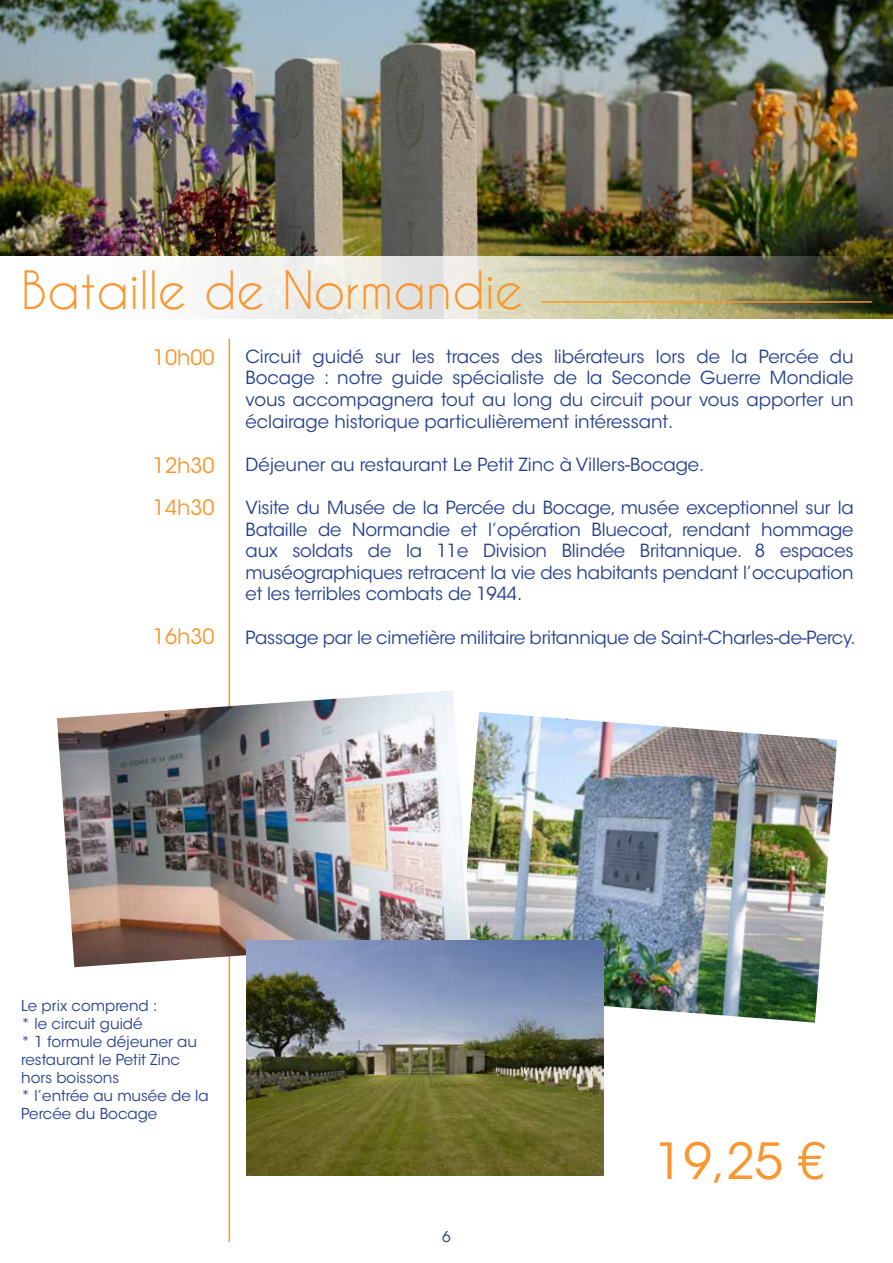
<style>
.page{position:relative;width:893px;height:1263px;background:#fff}
.page>*{position:absolute;margin:0;border:0;box-sizing:border-box;transform-origin:0 0}
.t1{font:49.5px "Caviar Dreams";color:#f8972f}
.t2{font:49.5px "ITC Avant Garde Std";color:#f8972f}
.t3{font:21px "ITC Avant Garde Std";color:#f8972f}
.t4{font:18px/21.6px "ITC Avant Garde Std";letter-spacing:-.01em;color:#25408f;text-align:justify}
.t5{font:15px/18px "ITC Avant Garde Std";color:#25408f}
</style>
<div class="page">
<img style="left:0;top:0;width:893px;height:319px">
<img style="left:0;top:256px;width:879px;height:63px">
<hr style="left:541px;top:301px;width:331px;height:2px;background:#f8972f">
<img style="left:470px;top:712px;width:367px;height:311px">
<hr style="left:229px;top:339px;width:1px;height:903px;background:#f8972f">
<img style="left:57px;top:690px;width:413px;height:277px">
<img style="left:247px;top:941px;width:356px;height:235px">
<h1 class="t1" style="left:21px;top:260px;width:504px">Bataille de Normandie</h1>
<p class="t3" style="left:153px;top:345px;width:63px">10h00</p>
<p class="t4" style="left:246px;top:346px;width:610px">Circuit guidé sur les traces des libérateurs lors de la Percée du Bocage : notre guide spécialiste de la Seconde Guerre Mondiale vous accompagnera tout au long du circuit pour vous apporter un éclairage historique particulièrement intéressant.</p>
<p class="t4" style="left:246px;top:454px;width:460px">Déjeuner au restaurant Le Petit Zinc à Villers-Bocage.</p>
<p class="t4" style="left:246px;top:497px;width:610px">Visite du Musée de la Percée du Bocage, musée exceptionnel sur la Bataille de Normandie et l’opération Bluecoat, rendant hommage aux soldats de la 11e Division Blindée Britannique. 8 espaces muséographiques retracent la vie des habitants pendant l’occupation et les terribles combats de 1944.</p>
<p class="t4" style="left:246px;top:626px;width:612px">Passage par le cimetière militaire britannique de Saint-Charles-de-Percy.</p>
<p class="t3" style="left:153px;top:453px;width:63px">12h30</p>
<p class="t3" style="left:153px;top:495px;width:63px">14h30</p>
<p class="t3" style="left:153px;top:624px;width:63px">16h30</p>
<p class="t5" style="left:21px;top:997px;width:189px">Le prix comprend :<br>* le circuit guidé<br>* 1 formule déjeuner au restaurant le Petit Zinc hors boissons<br>* l’entrée au musée de la<br>Percée du Bocage</p>
<p class="t5" style="left:442px;top:1227px;width:10px">6</p>
<h1 class="t2" style="left:655px;top:1131px;width:172px">19,25 €</h1>
</div>
